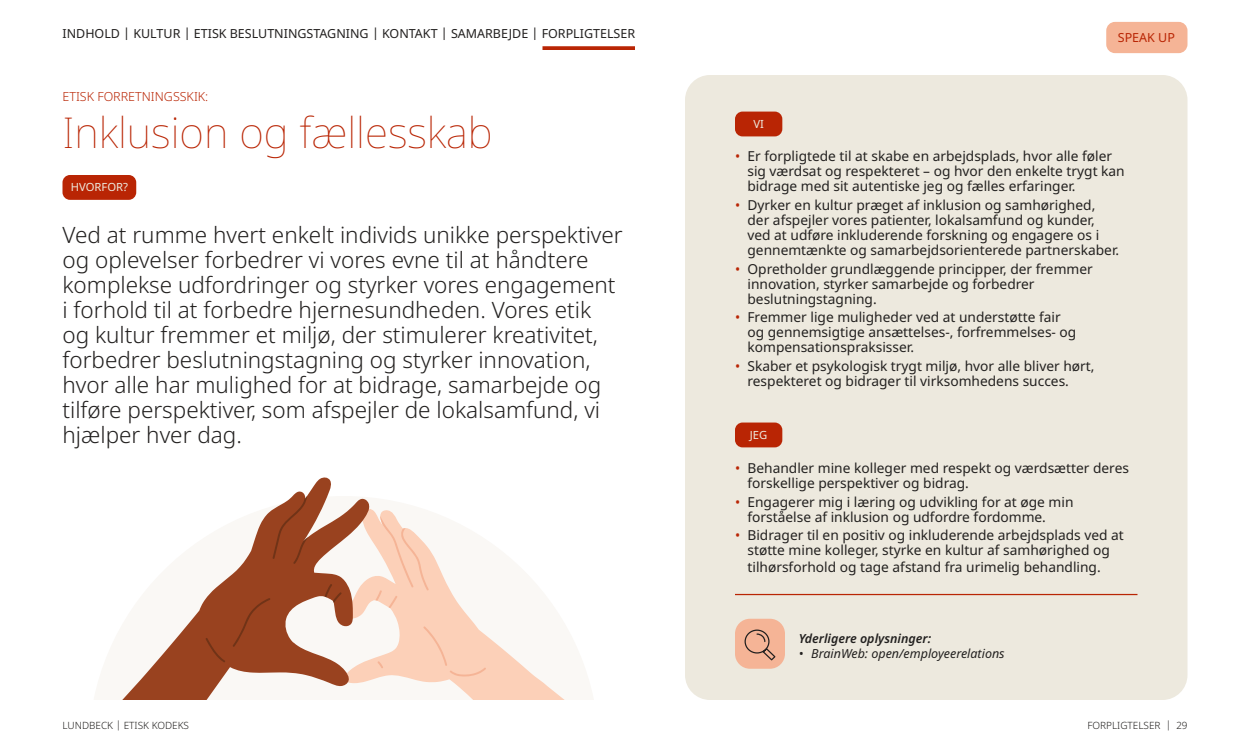
<style>
.page{position:relative;width:1250px;height:750px;background:#fff}
.page>*{position:absolute;margin:0;border:0;box-sizing:border-box;transform-origin:0 0}
.t1{font:100 42.5px "Noto Sans";color:#b92504}
.t2{font:300 22.5px/25px "Noto Sans";color:#22201f}
.t3{font:13.75px/15px "Noto Sans";color:#22201f}
.t4{font:12.5px "Noto Sans";color:#22201f}
.t5{font:italic 12.5px "Noto Sans";color:#22201f}
.t6{font:italic 600 12.5px "Noto Sans";color:#22201f}
.t7{font:300 12.5px "Noto Sans";color:#b92504}
.t8{font:12.5px "Noto Sans";color:#b92504}
.t9{font:11.25px "Noto Sans";color:#ede9de}
.t10{font:300 10px "Noto Sans";color:#22201f}
.s1{color:#b92504}
</style>
<div class="page">
<div style="left:1106px;top:22px;width:82px;height:31px;background:#f5b496;border-radius:9px"></div>
<svg style="left:542px;top:46px;width:93px;height:4px"></svg>
<div style="left:685px;top:75px;width:503px;height:625px;background:#ede9de;border-radius:25px"></div>
<div style="left:62px;top:175px;width:74px;height:25px;background:#b92504;border-radius:8px"></div>
<hr style="left:735px;top:594px;width:403px;height:1px;background:#b92504">
<div style="left:735px;top:619px;width:50px;height:50px;background:#f5b496;border-radius:15px"></div>
<svg style="left:744px;top:629px;width:32px;height:32px"></svg>
<div style="left:735px;top:423px;width:47px;height:24px;background:#b92504;border-radius:8px"></div>
<div style="left:735px;top:112px;width:47px;height:24px;background:#b92504;border-radius:8px"></div>
<svg style="left:369px;top:508px;width:196px;height:192px;fill:#faf8f5"></svg>
<svg style="left:378px;top:661px;width:5px;height:7px"></svg>
<svg style="left:375px;top:516px;width:54px;height:92px"></svg>
<svg style="left:423px;top:626px;width:64px;height:51px;background:#fbcfb7"></svg>
<svg style="left:122px;top:477px;width:247px;height:223px"></svg>
<svg style="left:272px;top:496px;width:37px;height:68px;background:#9c4d2d"></svg>
<svg style="left:325px;top:583px;width:17px;height:20px"></svg>
<svg style="left:233px;top:598px;width:37px;height:49px;background:#96401e"></svg>
<svg style="left:205px;top:637px;width:21px;height:26px"></svg>
<p class="t4" style="left:63px;top:27px;width:574px">INDHOLD | KULTUR | ETISK BESLUTNINGSTAGNING | KONTAKT | SAMARBEJDE | FORPLIGTELSER</p>
<p class="t8" style="left:1118px;top:30px;width:59px">SPEAK UP</p>
<p class="t7" style="left:62px;top:89px;width:147px">ETISK FORRETNINGSSKIK:</p>
<h1 class="t1" style="left:62px;top:102px;width:432px">Inklusion og fællesskab</h1>
<p class="t9" style="left:71px;top:181px;width:59px">HVORFOR?</p>
<p class="t2" style="left:62px;top:223px;width:562px">Ved at rumme hvert enkelt individs unikke perspektiver og oplevelser forbedrer vi vores evne til at håndtere komplekse udfordringer og styrker vores engagement i forhold til at forbedre hjernesundheden. Vores etik og kultur fremmer et miljø, der stimulerer kreativitet, forbedrer beslutningstagning og styrker innovation, hvor alle har mulighed for at bidrage, samarbejde og tilføre perspektiver, som afspejler de lokalsamfund, vi hjælper hver dag.</p>
<p class="t10" style="left:62px;top:720px;width:128px">LUNDBECK | ETISK KODEKS</p>
<p class="t9" style="left:753px;top:117px;width:12px">VI</p>
<p class="t3" style="left:747px;top:149px;width:379px;text-indent:-12px"><span class="s1">•</span> Er forpligtede til at skabe en arbejdsplads, hvor alle føler sig værdsat og respekteret – og hvor den enkelte trygt kan bidrage med sit autentiske jeg og fælles erfaringer.</p>
<p class="t3" style="left:747px;top:198px;width:373px;text-indent:-12px"><span class="s1">•</span> Dyrker en kultur præget af inklusion og samhørighed, der afspejler vores patienter, lokalsamfund og kunder, ved at udføre inkluderende forskning og engagere os i gennemtænkte og samarbejdsorienterede partnerskaber.</p>
<p class="t3" style="left:747px;top:261px;width:347px;text-indent:-12px"><span class="s1">•</span> Opretholder grundlæggende principper, der fremmer innovation, styrker samarbejde og forbedrer beslutningstagning.</p>
<p class="t3" style="left:747px;top:310px;width:330px;text-indent:-12px"><span class="s1">•</span> Fremmer lige muligheder ved at understøtte fair og gennemsigtige ansættelses-, forfremmelses- og kompensationspraksisser.</p>
<p class="t3" style="left:747px;top:359px;width:349px;text-indent:-12px"><span class="s1">•</span> Skaber et psykologisk trygt miljø, hvor alle bliver hørt, respekteret og bidrager til virksomhedens succes.</p>
<p class="t9" style="left:750px;top:428px;width:19px">JEG</p>
<p class="t3" style="left:747px;top:461px;width:383px;text-indent:-12px"><span class="s1">•</span> Behandler mine kolleger med respekt og værdsætter deres forskellige perspektiver og bidrag.</p>
<p class="t3" style="left:747px;top:494px;width:328px;text-indent:-12px"><span class="s1">•</span> Engagerer mig i læring og udvikling for at øge min forståelse af inklusion og udfordre fordomme.</p>
<p class="t3" style="left:735px;top:528px;width:390px;text-align:center"><span class="s1">•</span> Bidrager til en positiv og inkluderende arbejdsplads ved at støtte mine kolleger, styrke en kultur af samhørighed og</p>
<p class="t3" style="left:747px;top:560px;width:355px">tilhørsforhold og tage afstand fra urimelig behandling.</p>
<p class="t6" style="left:799px;top:631px;width:134px">Yderligere oplysninger:</p>
<p class="t5" style="left:799px;top:646px;width:207px">• BrainWeb: open/employeerelations</p>
<p class="t10" style="left:1088px;top:720px;width:101px">FORPLIGTELSER | 29</p>
</div>
